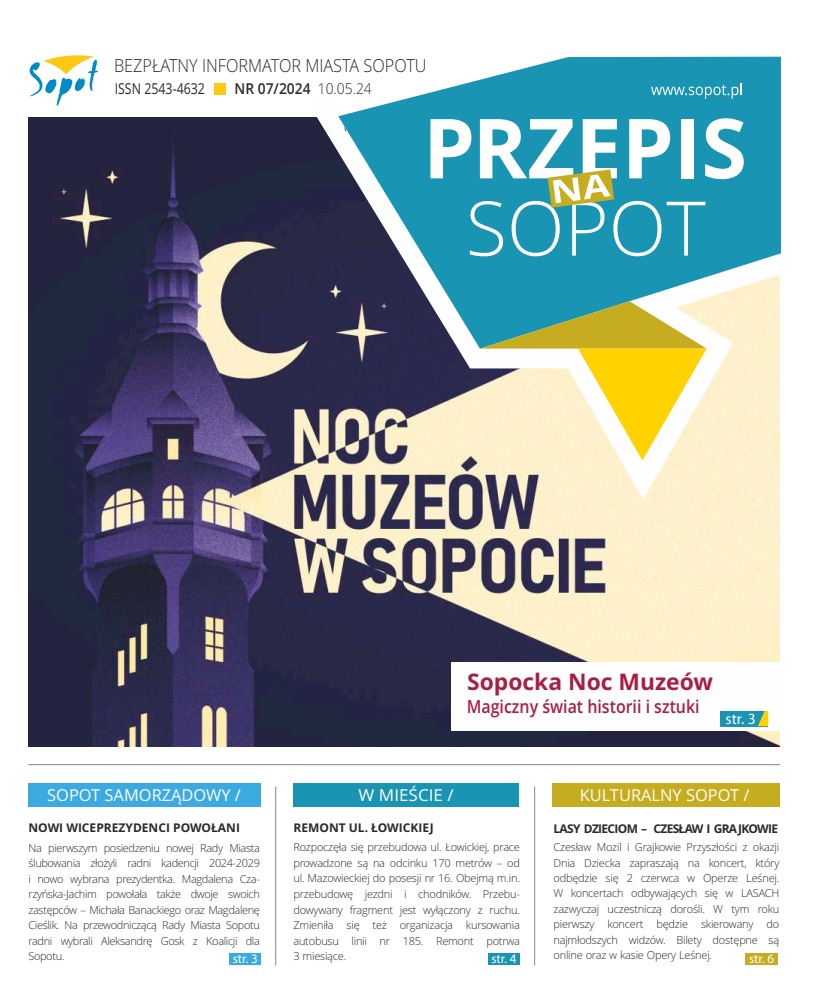
<style>
.page{position:relative;width:820px;height:993px;background:#fff}
.page>*{position:absolute;margin:0;border:0;box-sizing:border-box;transform-origin:0 0}
.t1{font:700 22.8px "Open Sans";color:#a81f44}
.t2{font:300 18px "Open Sans";color:#2a2a29;scale:.9 1}
.t3{font:600 18px "Open Sans";color:#a81f44;scale:.89 1}
.t4{font:16.4px "Open Sans";color:#fefefe}
.t5{font:16.4px "Open Sans";color:#fefefe;scale:1.04 1}
.t6{font:15.6px "Myriad Pro";color:#fefefe}
.t7{font:600 15px "Open Sans";color:#2a2a29;scale:.92 1}
.t8{font:15px "Open Sans";color:#2a2a29;scale:.83 1}
.t9{font:13.1px "Myriad Pro";color:#fefefe}
.t10{font:700 12px "Open Sans";color:#2a2a29}
.t11{font:700 12px "Open Sans";letter-spacing:-.055em;color:#2a2a29}
.t12{font:300 11px/15.4px "Open Sans";letter-spacing:-.02em;color:#2a2a29;text-align:justify}
.s1{font-weight:300}
</style>
<div class="page">
<img style="left:28px;top:117px;width:751px;height:629px">
<hr style="left:28px;top:763px;width:751px;height:1px;background:#888887">
<svg style="left:30px;top:55px;width:68px;height:51px"></svg>
<div style="left:451px;top:661px;width:330px;height:69px;background:#fefefe"></div>
<div style="left:720px;top:710px;width:47px;height:16px;background:#1994b3"></div>
<svg style="left:757px;top:710px;width:11px;height:16px"></svg>
<div style="left:214px;top:83px;width:11px;height:11px;background:#fdc813"></div>
<svg style="left:280px;top:70px;width:501px;height:467px;background:#a69f9a"></svg>
<svg style="left:338px;top:57px;width:442px;height:291px;fill:#1994b2"></svg>
<svg style="left:479px;top:301px;width:227px;height:159px"></svg>
<svg style="left:650px;top:83px;width:91px;height:16px"></svg>
<svg style="left:430px;top:118px;width:313px;height:138px"></svg>
<div style="left:293px;top:783px;width:225px;height:23px;background:#1994b3"></div>
<div style="left:552px;top:783px;width:227px;height:23px;background:#c6ad1f"></div>
<div style="left:28px;top:783px;width:232px;height:23px;background:#3baae1"></div>
<hr style="left:275px;top:786px;width:1px;height:179px;background:#888887">
<hr style="left:534px;top:786px;width:1px;height:179px;background:#888887">
<div style="left:745px;top:952px;width:32px;height:12px;background:#c6ad1f"></div>
<div style="left:230px;top:952px;width:31px;height:12px;background:#3baae1"></div>
<div style="left:488px;top:952px;width:32px;height:12px;background:#1994b3"></div>
<h2 class="t2" style="left:114px;top:59px;width:348px">BEZPŁATNY INFORMATOR MIASTA SOPOTU</h2>
<h3 class="t8" style="left:115px;top:82px;width:110px">ISSN 2543-4632</h3>
<h3 class="t7" style="left:234px;top:83px;width:151px">NR 07/2024 <span class="s1">10.05.24</span></h3>
<h1 class="t1" style="left:467px;top:672px;width:247px">Sopocka Noc Muzeów</h1>
<h2 class="t3" style="left:466px;top:699px;width:263px">Magiczny świat historii i sztuki</h2>
<h3 class="t6" style="left:725px;top:711px;width:32px">str. 3</h3>
<h3 class="t5" style="left:358px;top:788px;width:93px">W MIEŚCIE /</h3>
<p class="t10" style="left:293px;top:822px;width:142px">REMONT UL. ŁOWICKIEJ</p>
<p class="t12" style="left:293px;top:840px;width:228px">Rozpoczęła się przebudowa ul. Łowickiej, prace prowadzone są na odcinku 170 metrów – od ul. Mazowieckiej do posesji nr 16. Obejmą m.in. przebudowę jezdni i chodników. Przebu&shy;dowywany fragment jest wyłączony z ruchu.<br>Zmieniła się też organizacja kursowania autobusu linii nr 185. Remont potrwa 3 miesiące.</p>
<h3 class="t4" style="left:47px;top:788px;width:195px">SOPOT SAMORZĄDOWY /</h3>
<h3 class="t4" style="left:579px;top:788px;width:171px">KULTURALNY SOPOT /</h3>
<p class="t10" style="left:28px;top:822px;width:213px">NOWI WICEPREZYDENCI POWOŁANI</p>
<p class="t12" style="left:28px;top:841px;width:233px">Na pierwszym posiedzeniu nowej Rady Miasta ślubowania złożyli radni kadencji 2024-2029 i nowo wybrana prezydentka. Magdalena Cza&shy;rzyńska-Jachim powołała także dwoje swoich zastępców – Michała Banackiego oraz Magdalenę Cieślik. Na przewodniczącą Rady Miasta Sopotu radni wybrali Aleksandrę Gosk z Koalicji dla Sopotu.</p>
<p class="t11" style="left:553px;top:823px;width:226px">LASY DZIECIOM – CZESŁAW I GRAJKOWIE</p>
<p class="t12" style="left:553px;top:840px;width:227px">Czesław Mozil i Grajkowie Przyszłości z okazji Dnia Dziecka zapraszają na koncert, który odbędzie się 2 czerwca w Operze Leśnej.<br>W koncertach odbywających się w LASACH zazwyczaj uczestniczą dorośli. W tym roku pierwszy koncert będzie skierowany do najmłodszych widzów. Bilety dostępne są online oraz w kasie Opery Leśnej.</p>
<p class="t9" style="left:233px;top:952px;width:27px">str. 3</p>
<p class="t9" style="left:491px;top:952px;width:27px">str. 4</p>
<p class="t9" style="left:748px;top:952px;width:27px">str. 6</p>
</div>
